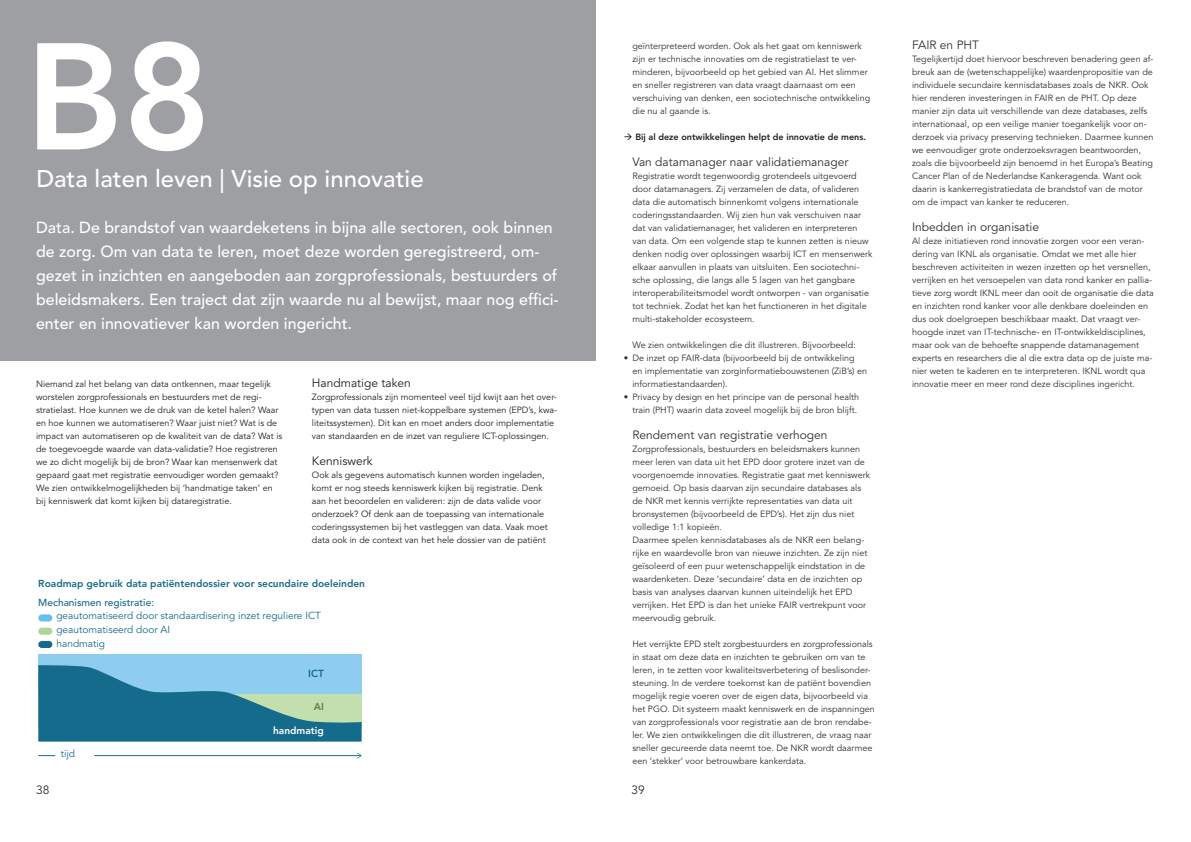
<style>
.page{position:relative;width:1191px;height:842px;background:#fff}
.page>*{position:absolute;margin:0;border:0;box-sizing:border-box;transform-origin:0 0}
.t1{font:800 150px "Avenir LT Std";color:#fff}
.t2{font:500 24px "Avenir LT Std";color:#fff}
.t3{font:500 16px/24px "Avenir LT Std";color:#fff}
.t4{font:12px "Avenir LT Std";color:#312f30}
.t5{font:12px "Avenir LT Std";color:#231f20}
.t6{font:10.2px "Avenir LT Std";color:#156b8c}
.t7{font:800 10.2px "Avenir LT Std";color:#156b8c}
.t8{font:500 10.2px "Avenir LT Std";color:#156b8c}
.t9{font:800 10.2px "Avenir LT Std";color:#fff}
.t10{font:800 10.2px "Avenir LT Std";color:#5e7f43}
.t11{font:9px/13px "Avenir LT Std";color:#312f30}
.t12{font:9px/13px "Avenir LT Std";color:#231f20}
.t13{font:800 9px "Avenir LT Std";color:#231f20}
</style>
<div class="page">
<div style="left:0;top:0;width:595px;height:361px;background:#9d9fa2"></div>
<div style="left:38px;top:654px;width:324px;height:39px;background:#8ecdf0"></div>
<svg style="left:38px;top:665px;width:324px;height:77px"></svg>
<hr style="left:94px;top:755px;width:267px;height:1px;background:#156b8c">
<svg style="left:357px;top:753px;width:5px;height:5px"></svg>
<svg style="left:38px;top:755px;width:17px;height:1px"></svg>
<div style="left:38px;top:641px;width:14px;height:7px;background:#156b8c;border-radius:4px"></div>
<div style="left:38px;top:628px;width:14px;height:7px;background:#aed695;border-radius:4px"></div>
<div style="left:38px;top:614px;width:14px;height:7px;background:#65c0ed;border-radius:4px"></div>
<h1 class="t1" style="left:25px;top:9px;width:188px">B8</h1>
<h2 class="t2" style="left:36px;top:165px;width:389px">Data laten leven | Visie op innovatie</h2>
<p class="t3" style="left:36px;top:216px;width:524px">Data. De brandstof van waardeketens in bijna alle sectoren, ook binnen de zorg. Om van data te leren, moet deze worden geregistreerd, om&shy;gezet in inzichten en aangeboden aan zorgprofessionals, bestuurders of beleidsmakers. Een traject dat zijn waarde nu al bewijst, maar nog effici&shy;ënter en innovatiever kan worden ingericht.</p>
<p class="t12" style="left:36px;top:378px;width:248px">Niemand zal het belang van data ontkennen, maar tegelijk worstelen zorgprofessionals en bestuurders met de regi&shy;stratielast. Hoe kunnen we de druk van de ketel halen? Waar en hoe kunnen we automatiseren? Waar juist niet? Wat is de impact van automatiseren op de kwaliteit van de data? Wat is de toegevoegde waarde van data-validatie? Hoe registreren we zo dicht mogelijk bij de bron? Waar kan mensenwerk dat gepaard gaat met registratie eenvoudiger worden gemaakt?<br>We zien ontwikkelmogelijkheden bij ‘handmatige taken’ en bij kenniswerk dat komt kijken bij dataregistratie.</p>
<h3 class="t5" style="left:312px;top:376px;width:100px">Handmatige taken</h3>
<p class="t12" style="left:312px;top:391px;width:247px">Zorgprofessionals zijn momenteel veel tijd kwijt aan het over&shy;typen van data tussen niet-koppelbare systemen (EPD’s, kwa&shy;liteitssystemen). Dit kan en moet anders door implementatie van standaarden en de inzet van reguliere ICT-oplossingen.</p>
<h3 class="t5" style="left:312px;top:454px;width:62px">Kenniswerk</h3>
<p class="t12" style="left:312px;top:469px;width:237px">Ook als gegevens automatisch kunnen worden ingeladen, komt er nog steeds kenniswerk kijken bij registratie. Denk aan het beoordelen en valideren: zijn de data valide voor onderzoek? Of denk aan de toepassing van internationale coderingssystemen bij het vastleggen van data. Vaak moet data ook in de context van het hele dossier van de patiënt</p>
<p class="t7" style="left:38px;top:577px;width:328px">Roadmap gebruik data patiëntendossier voor secundaire doeleinden</p>
<p class="t6" style="left:56px;top:623px;width:115px">geautomatiseerd door AI</p>
<p class="t8" style="left:38px;top:597px;width:117px">Mechanismen registratie:</p>
<p class="t6" style="left:56px;top:637px;width:50px">handmatig</p>
<p class="t6" style="left:56px;top:609px;width:266px">geautomatiseerd door standaardisering inzet reguliere ICT</p>
<p class="t7" style="left:308px;top:667px;width:17px">ICT</p>
<p class="t10" style="left:314px;top:700px;width:12px">AI</p>
<p class="t6" style="left:61px;top:748px;width:16px">tijd</p>
<p class="t9" style="left:273px;top:725px;width:52px">handmatig</p>
<p class="t11" style="left:632px;top:40px;width:239px">geïnterpreteerd worden. Ook als het gaat om kenniswerk zijn er technische innovaties om de registratielast te ver&shy;minderen, bijvoorbeeld op het gebied van AI. Het slimmer en sneller registreren van data vraagt daarnaast om een verschuiving van denken, een sociotechnische ontwikkeling die nu al gaande is.</p>
<p class="t13" style="left:624px;top:132px;width:244px">→ Bij al deze ontwikkelingen helpt de innovatie de mens.</p>
<h3 class="t4" style="left:632px;top:155px;width:218px">Van datamanager naar validatiemanager</h3>
<p class="t11" style="left:632px;top:170px;width:242px">Registratie wordt tegenwoordig grotendeels uitgevoerd door datamanagers. Zij verzamelen de data, of valideren data die automatisch binnenkomt volgens internationale coderingsstandaarden. Wij zien hun vak verschuiven naar dat van validatiemanager, het valideren en interpreteren van data. Om een volgende stap te kunnen zetten is nieuw denken nodig over oplossingen waarbij ICT en mensenwerk elkaar aanvullen in plaats van uitsluiten. Een sociotechni&shy;sche oplossing, die langs alle 5 lagen van het gangbare interoperabiliteitsmodel wordt ontworpen - van organisatie tot techniek. Zodat het kan het functioneren in het digitale multi-stakeholder ecosysteem.</p>
<p class="t11" style="left:632px;top:339px;width:225px">We zien ontwikkelingen die dit illustreren. Bijvoorbeeld:</p>
<p class="t11" style="left:632px;top:352px;width:236px;text-indent:-9px">• De inzet op FAIR-data (bijvoorbeeld bij de ontwikkeling<br>en implementatie van zorginformatiebouwstenen (ZiB’s) en informatiestandaarden).</p>
<p class="t11" style="left:624px;top:391px;width:237px;text-align:right">• Privacy by design en het principe van de personal health train (PHT) waarin data zoveel mogelijk bij de bron blijft.</p>
<h3 class="t4" style="left:632px;top:428px;width:197px">Rendement van registratie verhogen</h3>
<p class="t11" style="left:632px;top:443px;width:239px">Zorgprofessionals, bestuurders en beleidsmakers kunnen meer leren van data uit het EPD door grotere inzet van de voorgenoemde innovaties. Registratie gaat met kenniswerk gemoeid. Op basis daarvan zijn secundaire databases als de NKR met kennis verrijkte representaties van data uit bronsystemen (bijvoorbeeld de EPD’s). Het zijn dus niet volledige 1:1 kopieën.<br>Daarmee spelen kennisdatabases als de NKR een belang&shy;rijke en waardevolle bron van nieuwe inzichten. Ze zijn niet geïsoleerd of een puur wetenschappelijk eindstation in de waardenketen. Deze ‘secundaire’ data en de inzichten op basis van analyses daarvan kunnen uiteindelijk het EPD verrijken. Het EPD is dan het unieke FAIR vertrekpunt voor meervoudig gebruik.</p>
<p class="t11" style="left:632px;top:638px;width:244px">Het verrijkte EPD stelt zorgbestuurders en zorgprofessionals in staat om deze data en inzichten te gebruiken om van te leren, in te zetten voor kwaliteitsverbetering of beslisonder&shy;steuning. In de verdere toekomst kan de patiënt bovendien mogelijk regie voeren over de eigen data, bijvoorbeeld via het PGO. Dit systeem maakt kenniswerk en de inspanningen van zorgprofessionals voor registratie aan de bron rendabe&shy;ler. We zien ontwikkelingen die dit illustreren, de vraag naar sneller gecureerde data neemt toe. De NKR wordt daarmee een ‘stekker’ voor betrouwbare kankerdata.</p>
<h3 class="t4" style="left:36px;top:783px;width:15px">38</h3>
<h3 class="t4" style="left:631px;top:783px;width:15px">39</h3>
<h3 class="t4" style="left:912px;top:38px;width:68px">FAIR en PHT</h3>
<p class="t11" style="left:912px;top:53px;width:243px">Tegelijkertijd doet hiervoor beschreven benadering geen af&shy;breuk aan de (wetenschappelijke) waardenpropositie van de individuele secundaire kennisdatabases zoals de NKR. Ook hier renderen investeringen in FAIR en de PHT. Op deze manier zijn data uit verschillende van deze databases, zelfs internationaal, op een veilige manier toegankelijk voor on&shy;derzoek via privacy preserving technieken. Daarmee kunnen we eenvoudiger grote onderzoeksvragen beantwoorden, zoals die bijvoorbeeld zijn benoemd in het Europa’s Beating Cancer Plan of de Nederlandse Kankeragenda. Want ook daarin is kankerregistratiedata de brandstof van de motor om de impact van kanker te reduceren.</p>
<h3 class="t4" style="left:912px;top:220px;width:128px">Inbedden in organisatie</h3>
<p class="t11" style="left:912px;top:235px;width:243px">Al deze initiatieven rond innovatie zorgen voor een veran&shy;dering van IKNL als organisatie. Omdat we met alle hier beschreven activiteiten in wezen inzetten op het versnellen, verrijken en het versoepelen van data rond kanker en pallia&shy;tieve zorg wordt IKNL meer dan ooit de organisatie die data en inzichten rond kanker voor alle denkbare doeleinden en dus ook doelgroepen beschikbaar maakt. Dat vraagt ver&shy;hoogde inzet van IT-technische- en IT-ontwikkeldisciplines, maar ook van de behoefte snappende datamanagement experts en researchers die al die extra data op de juiste ma&shy;nier weten te kaderen en te interpreteren. IKNL wordt qua innovatie meer en meer rond deze disciplines ingericht.</p>
</div>
